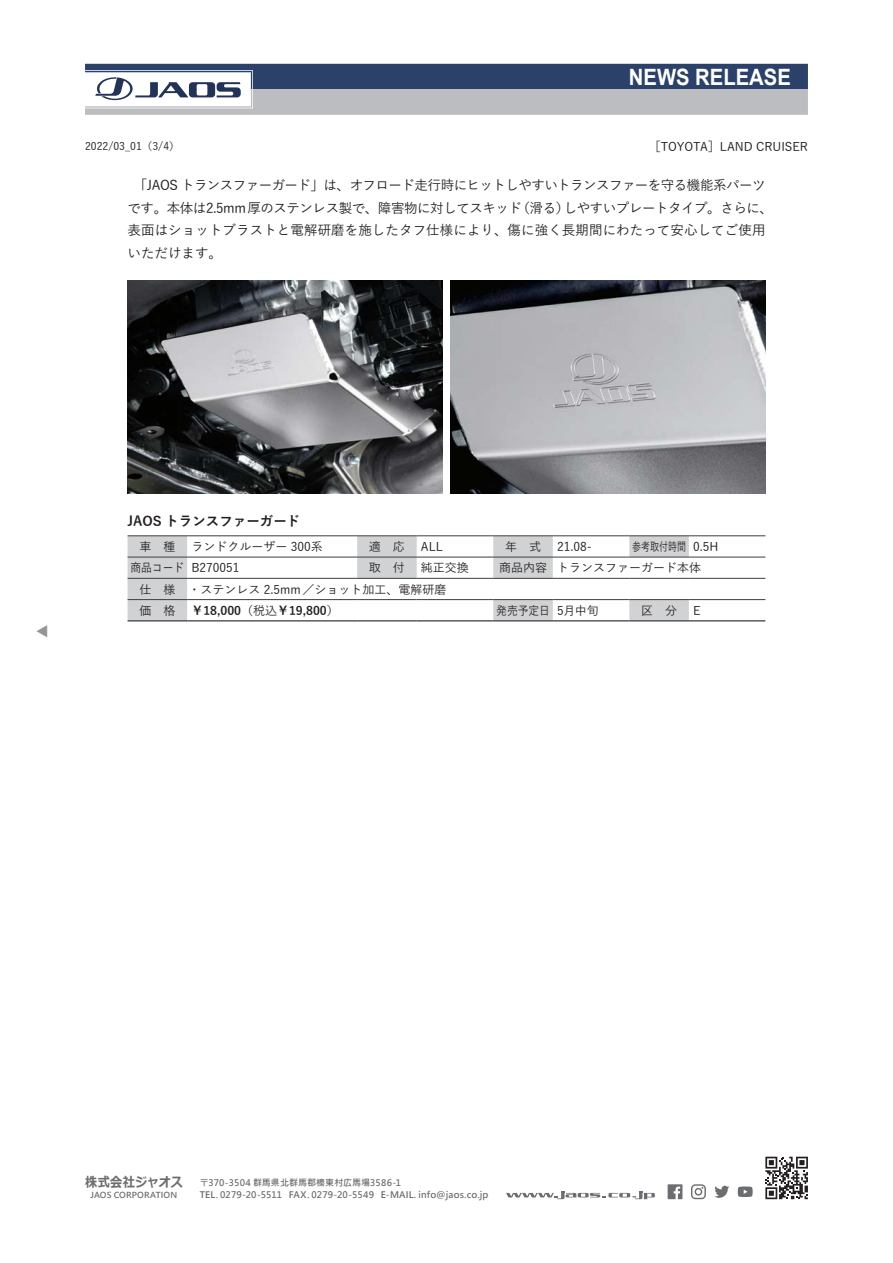
<style>
.page{position:relative;width:893px;height:1263px;background:#fff}
.page>*{position:absolute;margin:0;border:0;box-sizing:border-box;transform-origin:0 0}
.t1{font:700 22.5px "Arial";color:#fff;scale:.9 1}
.ノーマル{font:500 13.5px/22.5px "Yu Gothic";letter-spacing:-.03em;color:#231f20}
.t2{font:700 13.5px "Yu Gothic";color:#231f20}
.t3{font:700 13.5px "Meiryo";letter-spacing:.015em;color:#6c6d70;scale:.9 1}
.t4{font:500 13.5px "Yu Gothic";color:#939598}
.t5{font:500 12px "Yu Gothic";color:#231f20}
.t6{font:700 12px "Yu Gothic";color:#231f20}
.t7{font:500 12px "Yu Gothic";color:#231f20;scale:.9 1}
.t8{font:500 12px "Yu Gothic";color:#231f20;scale:.75 1}
.t9{font:500 10.5px "Yu Gothic";color:#231f20}
.t10{font:700 9px/12px "Microsoft Jheng Hei";letter-spacing:.015em;color:#6c6d70}
.t11{font:700 8.25px "Microsoft Jheng Hei";letter-spacing:.02em;color:#6c6d70}
.s1{font-weight:500}
</style>
<div class="page">
<svg style="left:85px;top:64px;width:723px;height:51px;background:#848ea1"></svg>
<svg style="left:765px;top:1157px;width:43px;height:42px"></svg>
<svg style="left:668px;top:1184px;width:14px;height:15px"></svg>
<svg style="left:691px;top:1184px;width:15px;height:15px"></svg>
<svg style="left:714px;top:1186px;width:15px;height:12px"></svg>
<svg style="left:738px;top:1186px;width:15px;height:11px"></svg>
<svg style="left:506px;top:1191px;width:149px;height:8px"></svg>
<svg style="left:128px;top:536px;width:561px;height:84px"></svg>
<hr style="left:128px;top:557px;width:59px;height:1px;background:#3e3e3f">
<hr style="left:187px;top:557px;width:170px;height:1px;background:#3e3e3f">
<hr style="left:357px;top:557px;width:60px;height:1px;background:#3e3e3f">
<hr style="left:417px;top:557px;width:76px;height:1px;background:#3e3e3f">
<hr style="left:493px;top:557px;width:60px;height:1px;background:#3e3e3f">
<hr style="left:553px;top:557px;width:76px;height:1px;background:#3e3e3f">
<hr style="left:629px;top:557px;width:60px;height:1px;background:#3e3e3f">
<hr style="left:689px;top:557px;width:76px;height:1px;background:#3e3e3f">
<hr style="left:128px;top:578px;width:59px;height:1px;background:#3e3e3f">
<hr style="left:187px;top:578px;width:170px;height:1px;background:#3e3e3f">
<hr style="left:357px;top:578px;width:60px;height:1px;background:#3e3e3f">
<hr style="left:417px;top:578px;width:76px;height:1px;background:#3e3e3f">
<hr style="left:493px;top:578px;width:60px;height:1px;background:#3e3e3f">
<hr style="left:553px;top:578px;width:76px;height:1px;background:#3e3e3f">
<hr style="left:629px;top:578px;width:60px;height:1px;background:#3e3e3f">
<hr style="left:689px;top:578px;width:76px;height:1px;background:#3e3e3f">
<hr style="left:128px;top:599px;width:59px;height:1px;background:#3e3e3f">
<hr style="left:187px;top:599px;width:170px;height:1px;background:#3e3e3f">
<hr style="left:357px;top:599px;width:60px;height:1px;background:#3e3e3f">
<hr style="left:417px;top:599px;width:76px;height:1px;background:#3e3e3f">
<hr style="left:493px;top:599px;width:60px;height:1px;background:#3e3e3f">
<hr style="left:553px;top:599px;width:76px;height:1px;background:#3e3e3f">
<hr style="left:629px;top:599px;width:60px;height:1px;background:#3e3e3f">
<hr style="left:689px;top:599px;width:76px;height:1px;background:#3e3e3f">
<hr style="left:128px;top:535px;width:59px;height:1px;background:#3e3e3f">
<hr style="left:187px;top:535px;width:170px;height:1px;background:#3e3e3f">
<hr style="left:357px;top:535px;width:60px;height:1px;background:#3e3e3f">
<hr style="left:417px;top:535px;width:76px;height:1px;background:#3e3e3f">
<hr style="left:493px;top:535px;width:60px;height:1px;background:#3e3e3f">
<hr style="left:553px;top:535px;width:76px;height:1px;background:#3e3e3f">
<hr style="left:629px;top:535px;width:60px;height:1px;background:#3e3e3f">
<hr style="left:689px;top:535px;width:76px;height:1px;background:#3e3e3f">
<hr style="left:128px;top:620px;width:59px;height:1px;background:#3e3e3f">
<hr style="left:187px;top:620px;width:170px;height:1px;background:#3e3e3f">
<hr style="left:357px;top:620px;width:60px;height:1px;background:#3e3e3f">
<hr style="left:417px;top:620px;width:76px;height:1px;background:#3e3e3f">
<hr style="left:493px;top:620px;width:60px;height:1px;background:#3e3e3f">
<hr style="left:553px;top:620px;width:76px;height:1px;background:#3e3e3f">
<hr style="left:629px;top:620px;width:60px;height:1px;background:#3e3e3f">
<hr style="left:689px;top:620px;width:76px;height:1px;background:#3e3e3f">
<img style="left:128px;top:281px;width:314px;height:212px">
<img style="left:451px;top:281px;width:314px;height:212px">
<h1 class="t1" style="left:629px;top:61px;width:182px">NEWS RELEASE</h1>
<p class="t9" style="left:85px;top:136px;width:96px">2022/03_01（3/4）</p>
<p class="t5" style="left:649px;top:135px;width:161px">［TOYOTA］LAND CRUISER</p>
<p class="ノーマル" style="left:128px;top:172px;width:647px;text-indent:6px">「JAOS トランスファーガード」は、オフロード走行時にヒットしやすいトランスファーを守る機能系パーツです。本体は2.5mm厚のステンレス製で、障害物に対してスキッド（滑る）しやすいプレートタイプ。さらに、表面はショットブラストと電解研磨を施したタフ仕様により、傷に強く長期間にわたって安心してご使用いただけます。</p>
<p class="t4" style="left:30px;top:638px;width:15px;rotate:-90deg">▲</p>
<p class="t2" style="left:128px;top:514px;width:174px">JAOS トランスファーガード</p>
<p class="t5" style="left:139px;top:535px;width:37px">車　種</p>
<p class="t5" style="left:191px;top:535px;width:133px">ランドクルーザー 300系</p>
<p class="t5" style="left:369px;top:535px;width:38px">適　応</p>
<p class="t5" style="left:421px;top:535px;width:24px">ALL</p>
<p class="t5" style="left:505px;top:535px;width:37px">年　式</p>
<p class="t5" style="left:557px;top:535px;width:36px">21.08-</p>
<p class="t8" style="left:632px;top:535px;width:73px">参考取付時間</p>
<p class="t5" style="left:693px;top:535px;width:27px">0.5H</p>
<p class="t7" style="left:130px;top:557px;width:61px">商品コード</p>
<p class="t5" style="left:191px;top:557px;width:50px">B270051</p>
<p class="t5" style="left:369px;top:557px;width:38px">取　付</p>
<p class="t5" style="left:421px;top:557px;width:49px">純正交換</p>
<p class="t5" style="left:499px;top:557px;width:49px">商品内容</p>
<p class="t5" style="left:557px;top:557px;width:145px">トランスファーガード本体</p>
<p class="t5" style="left:139px;top:578px;width:37px">仕　様</p>
<p class="t5" style="left:188px;top:578px;width:260px">・ステンレス 2.5mm／ショット加工、電解研磨</p>
<p class="t5" style="left:139px;top:599px;width:37px">価　格</p>
<p class="t6" style="left:191px;top:603px;width:149px">￥18,000<span class="s1">（税込</span>￥19,800<span class="s1">）</span></p>
<p class="t7" style="left:496px;top:599px;width:61px">発売予定日</p>
<p class="t5" style="left:557px;top:599px;width:43px">5月中旬</p>
<p class="t5" style="left:641px;top:599px;width:37px">区　分</p>
<p class="t5" style="left:693px;top:599px;width:9px">E</p>
<p class="t3" style="left:85px;top:1172px;width:110px">株式会社ジャオス</p>
<p class="t10" style="left:200px;top:1177px;width:290px">〒370-3504 群馬県北群馬郡榛東村広馬場3586-1<br>TEL. 0279-20-5511 FAX. 0279-20-5549 E-MAIL. info@jaos.co.jp</p>
<p class="t11" style="left:91px;top:1190px;width:88px">JAOS CORPORATION</p>
</div>
